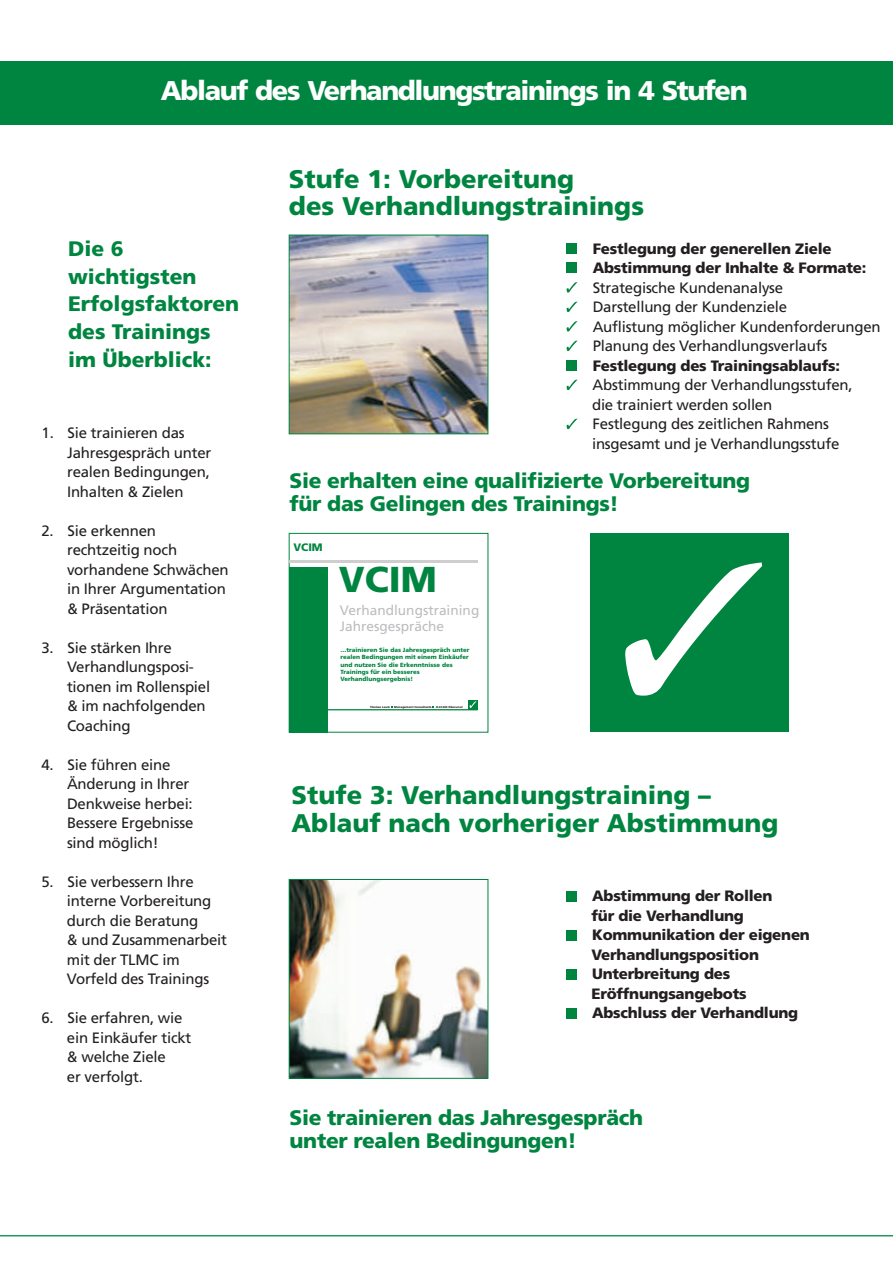
<style>
.page{position:relative;width:893px;height:1263px;background:#fff}
.page>*{position:absolute;margin:0;border:0;box-sizing:border-box;transform-origin:0 0}
.t1{font:700 36px "Frutiger LT";color:#008540}
.t2{font:700 27px "Frutiger LT";letter-spacing:-.05em;color:#fff}
.t3{font:700 25.5px/27.8px "Frutiger LT";color:#008540}
.t4{font:700 21px/27.8px "Frutiger LT";letter-spacing:-.015em;color:#008540}
.t5{font:15px/19.5px "Frutiger LT";letter-spacing:-.015em;color:#231f20}
.t6{font:700 15px/19.5px "Frutiger LT";letter-spacing:-.015em;color:#231f20}
.t7{font:13.65px/16.2px "Frutiger LT";color:#bcbdc0}
.t8{font:700 10.8px "Frutiger LT";color:#008540}
.t9{font:700 6px/7.2px "Frutiger LT";color:#008540}
.t10{font:700 2.85px "Frutiger LT";color:#231f20}
</style>
<div class="page">
<div style="left:590px;top:533px;width:199px;height:199px;background:#008540"></div>
<svg style="left:625px;top:562px;width:137px;height:134px"></svg>
<div style="left:289px;top:533px;width:199px;height:199px;border:1px solid #008540"></div>
<div style="left:0;top:62px;width:893px;height:63px;background:#008540"></div>
<img style="left:291px;top:237px;width:195px;height:195px">
<div style="left:289px;top:235px;width:199px;height:199px;border:1px solid #008540"></div>
<div style="left:567px;top:243px;width:10px;height:11px;background:#008540"></div>
<div style="left:567px;top:263px;width:10px;height:10px;background:#008540"></div>
<svg style="left:567px;top:282px;width:10px;height:11px"></svg>
<svg style="left:567px;top:302px;width:10px;height:10px"></svg>
<svg style="left:567px;top:321px;width:10px;height:11px"></svg>
<svg style="left:567px;top:341px;width:10px;height:10px"></svg>
<div style="left:567px;top:360px;width:10px;height:11px;background:#008540"></div>
<svg style="left:567px;top:380px;width:10px;height:10px"></svg>
<svg style="left:567px;top:419px;width:10px;height:10px"></svg>
<div style="left:566px;top:891px;width:10px;height:10px;background:#008540"></div>
<div style="left:566px;top:930px;width:10px;height:10px;background:#008540"></div>
<div style="left:566px;top:969px;width:10px;height:10px;background:#008540"></div>
<div style="left:566px;top:1008px;width:10px;height:10px;background:#008540"></div>
<hr style="left:0;top:1235px;width:893px;height:1px;background:#008540">
<img style="left:291px;top:881px;width:195px;height:195px">
<div style="left:289px;top:879px;width:199px;height:199px;border:1px solid #008540"></div>
<div style="left:289px;top:567px;width:38px;height:165px;background:#008540"></div>
<hr style="left:289px;top:560px;width:189px;height:2px;background:#cecece">
<hr style="left:327px;top:709px;width:151px;height:1px;background:#008540">
<svg style="left:468px;top:700px;width:10px;height:9px"></svg>
<svg style="left:470px;top:701px;width:6px;height:7px"></svg>
<h2 class="t2" style="left:161px;top:80px;width:588px">Ablauf des Verhandlungstrainings in 4 Stufen</h2>
<h3 class="t4" style="left:68px;top:236px;width:173px">Die 6 wichtigsten<br>Erfolgsfaktoren des Trainings im Überblick:</h3>
<p class="t5" style="left:67px;top:424px;width:146px;text-indent:-26px">1. Sie trainieren das<br>Jahresgespräch unter realen Bedingungen,<br>Inhalten &amp; Zielen</p>
<p class="t5" style="left:67px;top:522px;width:163px;text-indent:-26px">2. Sie erkennen rechtzeitig noch vorhandene Schwächen in Ihrer Argumentation &amp; Präsentation</p>
<p class="t5" style="left:67px;top:639px;width:145px;text-indent:-26px">3. Sie stärken Ihre<br>Verhandlungsposi&shy;tionen im Rollenspiel &amp; im nachfolgenden<br>Coaching</p>
<p class="t5" style="left:67px;top:756px;width:128px;text-indent:-25px">4. Sie führen eine<br>Änderung in Ihrer<br>Denkweise herbei:<br>Bessere Ergebnisse sind möglich!</p>
<p class="t5" style="left:67px;top:873px;width:162px;text-indent:-25px">5. Sie verbessern Ihre interne Vorbereitung durch die Beratung<br>&amp; und Zusammenarbeit mit der TLMC im<br>Vorfeld des Trainings</p>
<p class="t5" style="left:67px;top:1009px;width:126px;text-indent:-26px">6. Sie erfahren, wie ein Einkäufer tickt &amp; welche Ziele<br>er verfolgt.</p>
<h3 class="t3" style="left:289px;top:167px;width:357px">Stufe 1: Vorbereitung<br>des Verhandlungstrainings</h3>
<p class="t6" style="left:593px;top:240px;width:275px">Festlegung der generellen Ziele<br>Abstimmung der Inhalte &amp; Formate:</p>
<p class="t5" style="left:593px;top:279px;width:289px">Strategische Kundenanalyse<br>Darstellung der Kundenziele<br>Auflistung möglicher Kundenforderungen Planung des Verhandlungsverlaufs</p>
<p class="t6" style="left:593px;top:357px;width:249px">Festlegung des Trainingsablaufs:</p>
<p class="t5" style="left:592px;top:376px;width:262px">Abstimmung der Verhandlungsstufen, die trainiert werden sollen<br>Festlegung des zeitlichen Rahmens insgesamt und je Verhandlungsstufe</p>
<h3 class="t4" style="left:290px;top:471px;width:462px;line-height:22.6px">Sie erhalten eine qualifizierte Vorbereitung für das Gelingen des Trainings!</h3>
<p class="t8" style="left:293px;top:543px;width:31px">VCIM</p>
<h1 class="t1" style="left:339px;top:565px;width:100px">VCIM</h1>
<p class="t7" style="left:340px;top:603px;width:141px">Verhandlungstraining<br>Jahresgespräche</p>
<p class="t9" style="left:340px;top:647px;width:130px">…trainieren Sie das Jahresgespräch unter realen Bedingungen mit einem Einkäufer und nutzen Sie die Erkenntnisse des Trainings für ein besseres Verhandlungsergebnis!</p>
<p class="t10" style="left:370px;top:705px;width:21px">Thomas Leutz</p>
<p class="t10" style="left:394px;top:705px;width:39px">Management Consultants</p>
<p class="t10" style="left:436px;top:705px;width:28px">D-61440 Oberursel</p>
<h3 class="t3" style="left:291px;top:783px;width:488px">Stufe 3: Verhandlungstraining –<br>Ablauf nach vorheriger Abstimmung</h3>
<p class="t6" style="left:591px;top:887px;width:220px">Abstimmung der Rollen<br>für die Verhandlung<br>Kommunikation der eigenen<br>Verhandlungsposition<br>Unterbreitung des<br>Eröffnungsangebots<br>Abschluss der Verhandlung</p>
<h3 class="t4" style="left:290px;top:1108px;width:355px;line-height:22.6px">Sie trainieren das Jahresgespräch unter realen Bedingungen!</h3>
</div>
